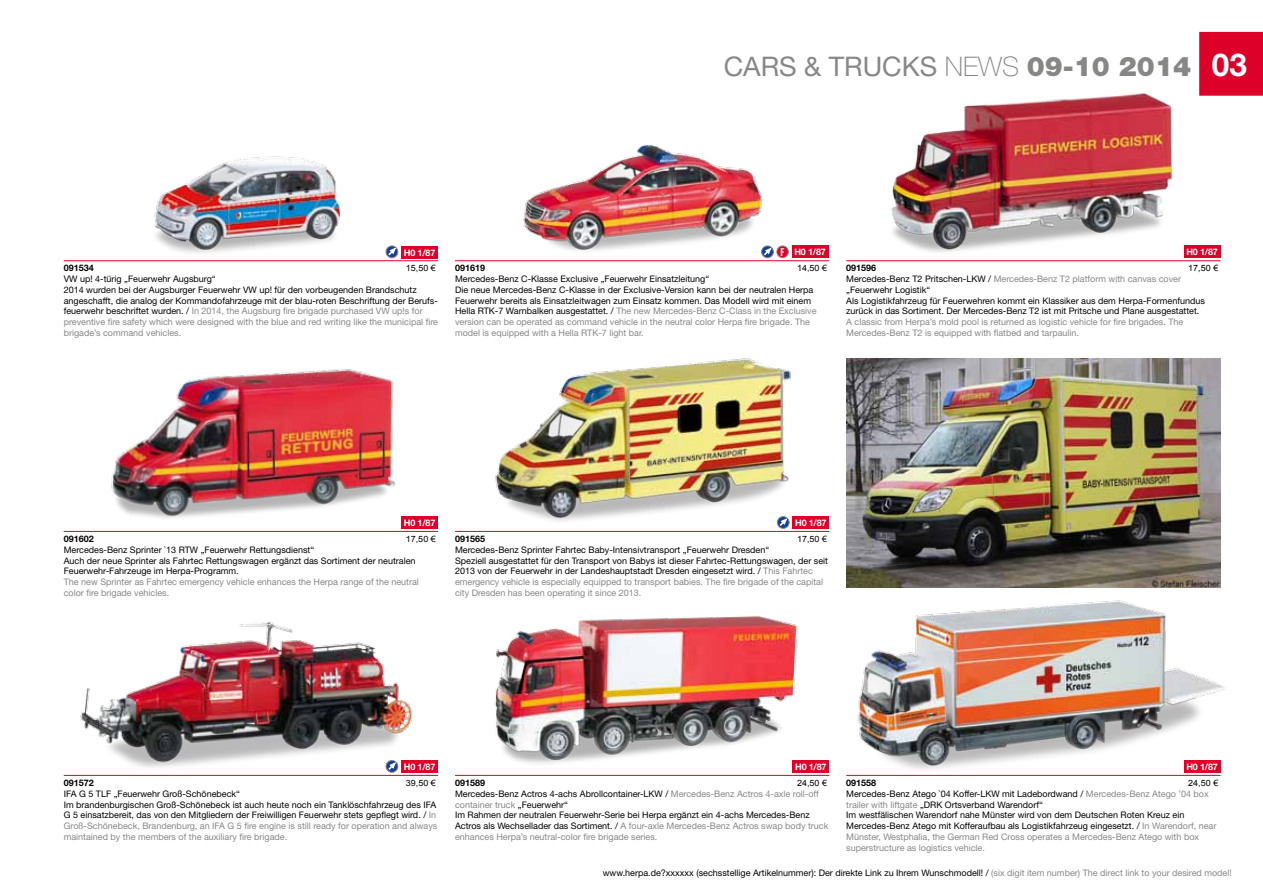
<style>
.page{position:relative;width:1263px;height:893px;background:#fff}
.page>*{position:absolute;margin:0;border:0;box-sizing:border-box;transform-origin:0 0}
.t1{font:700 31.5px "Helvetica Neue";color:#fff}
.t2{font:27px "Helvetica Neue";color:#878786}
.t3{font:9px/10.8px "Helvetica Neue";color:#000}
.t4{font:9px/10.8px "Helvetica Neue";color:#878786}
.t5{font:700 9px "Helvetica Neue";color:#000}
.t6{font:700 9px "Helvetica Neue";letter-spacing:-.02em;color:#fff}
.t7{font:8.7px "Arial";color:#000;scale:1.04 1}
.s1{font-weight:100}
.s2{font-weight:900}
.s3{color:#878786}
</style>
<div class="page">
<img style="left:80px;top:621px;width:333px;height:150px">
<img style="left:506px;top:145px;width:270px;height:117px">
<img style="left:137px;top:156px;width:228px;height:106px">
<img style="left:495px;top:358px;width:296px;height:170px">
<hr style="left:455px;top:260px;width:374px;height:1px;background:#dd0029">
<hr style="left:64px;top:260px;width:374px;height:1px;background:#dd0029">
<hr style="left:455px;top:531px;width:374px;height:1px;background:#dd0029">
<hr style="left:64px;top:775px;width:374px;height:1px;background:#dd0029">
<hr style="left:455px;top:775px;width:374px;height:1px;background:#dd0029">
<div style="left:792px;top:246px;width:36px;height:12px;background:#dd0029"></div>
<div style="left:761px;top:246px;width:12px;height:12px;border:1px solid #878786;border-radius:50%"></div>
<svg style="left:762px;top:248px;width:9px;height:9px"></svg>
<svg style="left:777px;top:246px;width:11px;height:12px"></svg>
<div style="left:777px;top:246px;width:11px;height:12px;border:1px solid #878786;border-radius:50%"></div>
<svg style="left:781px;top:248px;width:3px;height:8px"></svg>
<div style="left:792px;top:760px;width:37px;height:12px;background:#dd0029"></div>
<div style="left:401px;top:247px;width:37px;height:12px;background:#dd0029"></div>
<div style="left:386px;top:246px;width:12px;height:12px;border:1px solid #878786;border-radius:50%"></div>
<svg style="left:386px;top:248px;width:10px;height:9px"></svg>
<img style="left:826px;top:580px;width:400px;height:196px">
<hr style="left:846px;top:260px;width:374px;height:1px;background:#dd0029">
<hr style="left:64px;top:531px;width:374px;height:1px;background:#dd0029">
<div style="left:1184px;top:246px;width:36px;height:12px;background:#dd0029"></div>
<div style="left:401px;top:516px;width:37px;height:12px;background:#dd0029"></div>
<div style="left:792px;top:516px;width:37px;height:12px;background:#dd0029"></div>
<div style="left:1184px;top:760px;width:36px;height:12px;background:#dd0029"></div>
<img style="left:891px;top:93px;width:307px;height:159px">
<img style="left:111px;top:369px;width:297px;height:160px">
<div style="left:401px;top:760px;width:37px;height:12px;background:#dd0029"></div>
<div style="left:386px;top:760px;width:12px;height:12px;border:1px solid #878786;border-radius:50%"></div>
<svg style="left:386px;top:763px;width:10px;height:9px"></svg>
<div style="left:777px;top:516px;width:12px;height:12px;border:1px solid #878786;border-radius:50%"></div>
<svg style="left:778px;top:519px;width:9px;height:9px"></svg>
<img style="left:494px;top:616px;width:304px;height:147px">
<img style="left:846px;top:358px;width:374px;height:229px">
<div style="left:1199px;top:32px;width:64px;height:64px;background:#dd0029"></div>
<h2 class="t2" style="left:724px;top:50px;width:469px">CARS &amp; TRUCKS <span class="s1">NEWS</span> <span class="s2">09-10 2014</span></h2>
<h1 class="t1" style="left:1212px;top:45px;width:37px">03</h1>
<p class="t6" style="left:404px;top:247px;width:33px">H0 1/87</p>
<p class="t5" style="left:64px;top:262px;width:32px">091534</p>
<p class="t7" style="left:406px;top:263px;width:30px">15,50 €</p>
<p class="t3" style="left:64px;top:273px;width:376px">VW up! 4-türig „Feuerwehr Augsburg“<br>2014 wurden bei der Augsburger Feuerwehr VW up! für den vorbeugenden Brandschutz angeschafft, die analog der Kommandofahrzeuge mit der blau-roten Beschriftung der Berufs&shy;feuerwehr beschriftet wurden. / <span class="s3">In 2014, the Augsburg fire brigade purchased VW up!s for preventive fire safety which were designed with the blue and red writing like the municipal fire brigade’s command vehicles.</span></p>
<p class="t6" style="left:794px;top:246px;width:33px">H0 1/87</p>
<p class="t5" style="left:455px;top:262px;width:32px">091619</p>
<p class="t7" style="left:797px;top:263px;width:30px">14,50 €</p>
<p class="t3" style="left:455px;top:273px;width:363px">Mercedes-Benz C-Klasse Exclusive „Feuerwehr Einsatzleitung“<br>Die neue Mercedes-Benz C-Klasse in der Exclusive-Version kann bei der neutralen Herpa Feuerwehr bereits als Einsatzleitwagen zum Einsatz kommen. Das Modell wird mit einem Hella RTK-7 Warnbalken ausgestattet. / <span class="s3">The new Mercedes-Benz C-Class in the Exclusive version can be operated as command vehicle in the neutral color Herpa fire brigade. The model is equipped with a Hella RTK-7 light bar.</span></p>
<p class="t6" style="left:1186px;top:246px;width:33px">H0 1/87</p>
<p class="t5" style="left:846px;top:262px;width:32px">091596</p>
<p class="t7" style="left:1188px;top:263px;width:30px">17,50 €</p>
<p class="t3" style="left:846px;top:273px;width:360px">Mercedes-Benz T2 Pritschen-LKW / <span class="s3">Mercedes-Benz T2 platform with canvas cover </span>„Feuerwehr Logistik“<br>Als Logistikfahrzeug für Feuerwehren kommt ein Klassiker aus dem Herpa-Formenfundus zurück in das Sortiment. Der Mercedes-Benz T2 ist mit Pritsche und Plane ausgestattet.</p>
<p class="t4" style="left:846px;top:317px;width:339px">A classic from Herpa’s mold pool is returned as logistic vehicle for fire brigades. The<br>Mercedes-Benz T2 is equipped with flatbed and tarpaulin.</p>
<p class="t6" style="left:404px;top:517px;width:33px">H0 1/87</p>
<p class="t6" style="left:795px;top:517px;width:33px">H0 1/87</p>
<p class="t5" style="left:64px;top:533px;width:32px">091602</p>
<p class="t7" style="left:406px;top:533px;width:30px">17,50 €</p>
<p class="t3" style="left:64px;top:544px;width:353px">Mercedes-Benz Sprinter `13 RTW „Feuerwehr Rettungsdienst“<br>Auch der neue Sprinter als Fahrtec Rettungswagen ergänzt das Sortiment der neutralen<br>Feuerwehr-Fahrzeuge im Herpa-Programm.</p>
<p class="t4" style="left:64px;top:576px;width:357px">The new Sprinter as Fahrtec emergency vehicle enhances the Herpa range of the neutral color fire brigade vehicles.</p>
<p class="t5" style="left:455px;top:533px;width:32px">091565</p>
<p class="t7" style="left:797px;top:533px;width:30px">17,50 €</p>
<p class="t3" style="left:455px;top:544px;width:375px">Mercedes-Benz Sprinter Fahrtec Baby-Intensivtransport „Feuerwehr Dresden“<br>Speziell ausgestattet für den Transport von Babys ist dieser Fahrtec-Rettungswagen, der seit 2013 von der Feuerwehr in der Landeshauptstadt Dresden eingesetzt wird. / <span class="s3">This Fahrtec emergency vehicle is especially equipped to transport babies. The fire brigade of the capital city Dresden has been operating it since 2013.</span></p>
<p class="t6" style="left:404px;top:761px;width:33px">H0 1/87</p>
<p class="t6" style="left:1186px;top:761px;width:33px">H0 1/87</p>
<p class="t6" style="left:795px;top:761px;width:33px">H0 1/87</p>
<p class="t5" style="left:64px;top:777px;width:32px">091572</p>
<p class="t7" style="left:406px;top:777px;width:30px">39,50 €</p>
<p class="t3" style="left:64px;top:788px;width:375px">IFA G 5 TLF „Feuerwehr Groß-Schönebeck“<br>Im brandenburgischen Groß-Schönebeck ist auch heute noch ein Tanklöschfahrzeug des IFA G 5 einsatzbereit, das von den Mitgliedern der Freiwilligen Feuerwehr stets gepflegt wird. / <span class="s3">In Groß-Schönebeck, Brandenburg, an IFA G 5 fire engine is still ready for operation and always maintained by the members of the auxiliary fire brigade.</span></p>
<p class="t5" style="left:455px;top:777px;width:32px">091589</p>
<p class="t7" style="left:797px;top:777px;width:30px">24,50 €</p>
<p class="t3" style="left:455px;top:788px;width:375px">Mercedes-Benz Actros 4-achs Abrollcontainer-LKW / <span class="s3">Mercedes-Benz Actros 4-axle roll-off container truck</span> „Feuerwehr“<br>Im Rahmen der neutralen Feuerwehr-Serie bei Herpa ergänzt ein 4-achs Mercedes-Benz Actros als Wechsellader das Sortiment. / <span class="s3">A four-axle Mercedes-Benz Actros swap body truck enhances Herpa’s neutral-color fire brigade series.</span></p>
<p class="t5" style="left:846px;top:777px;width:32px">091558</p>
<p class="t7" style="left:1188px;top:777px;width:30px">24,50 €</p>
<p class="t3" style="left:846px;top:788px;width:372px">Mercedes-Benz Atego `04 Koffer-LKW mit Ladebordwand / <span class="s3">Mercedes-Benz Atego ’04 box trailer with liftgate</span> „DRK Ortsverband Warendorf“<br>Im westfälischen Warendorf nahe Münster wird von dem Deutschen Roten Kreuz ein Mercedes-Benz Atego mit Kofferaufbau als Logistikfahrzeug eingesetzt. / <span class="s3">In Warendorf, near Münster, Westphalia, the German Red Cross operates a Mercedes-Benz Atego with box superstructure as logistics vehicle.</span></p>
<p class="t3" style="left:603px;top:867px;width:630px">www.herpa.de?xxxxxx (sechsstellige Artikelnummer): Der direkte Link zu Ihrem Wunschmodell! / <span class="s3">(six digit item number) The direct link to your desired model!</span></p>
</div>
